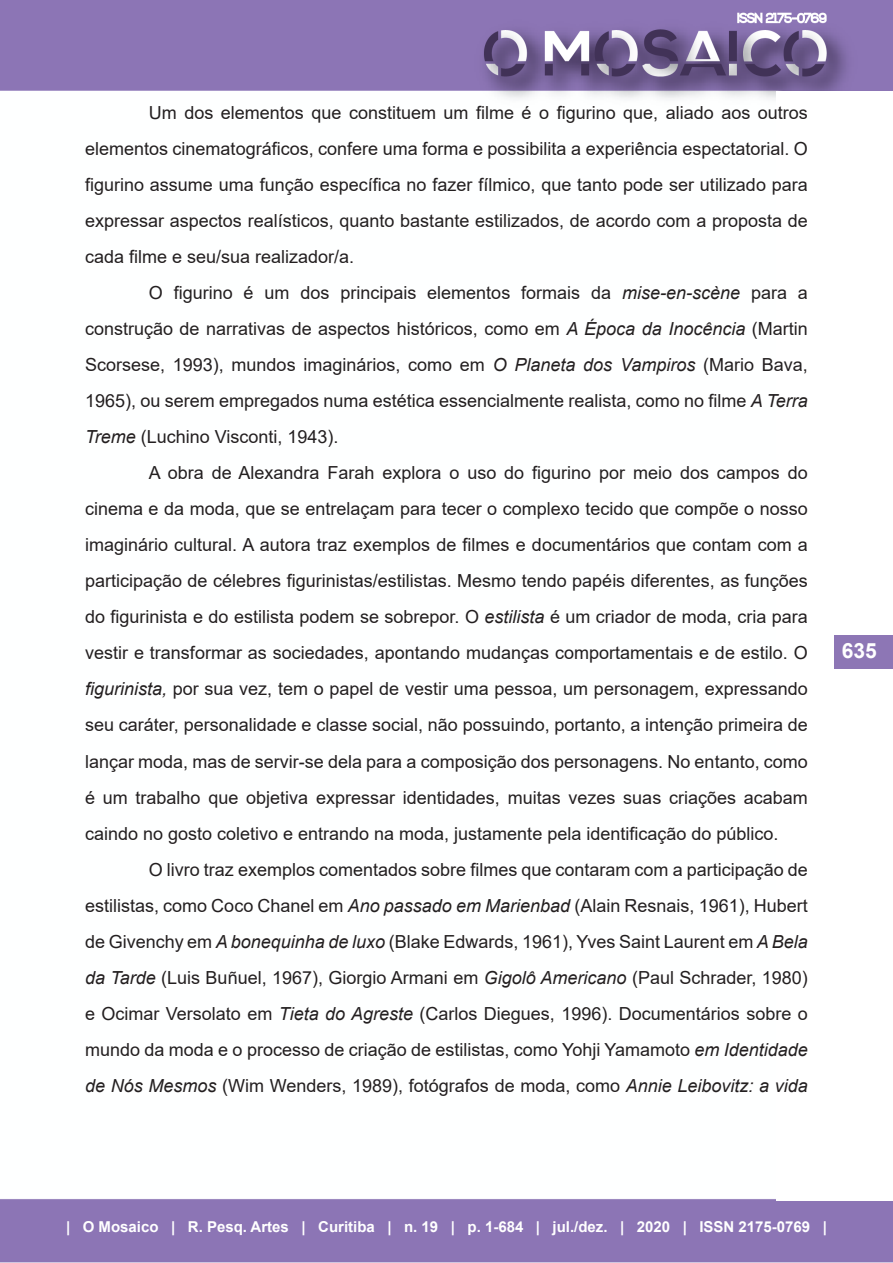
<style>
.page{position:relative;width:893px;height:1263px;background:#fff}
.page>*{position:absolute;margin:0;border:0;box-sizing:border-box;transform-origin:0 0}
.t1{font:700 21px "Arial";color:#fff}
.Corpo{font:18px/36px "Arial";color:#231f20;text-align:justify}
.t2{font:700 15px "Arial";color:#fff}
.s1{font-style:italic}
</style>
<div class="page">
<img style="left:0;top:0;width:893px;height:1263px">
<div style="left:777px;top:92px;width:116px;height:1109px;background:#fff"></div>
<div style="left:834px;top:635px;width:59px;height:33px;background:#8d76b5"></div>
<p class="Corpo" style="left:85px;top:95px;width:724px;text-indent:64px">Um dos elementos que constituem um filme é o figurino que, aliado aos outros elementos cinematográficos, confere uma forma e possibilita a experiência espectatorial. O figurino assume uma função específica no fazer fílmico, que tanto pode ser utilizado para expressar aspectos realísticos, quanto bastante estilizados, de acordo com a proposta de cada filme e seu/sua realizador/a.</p>
<p class="Corpo" style="left:85px;top:275px;width:724px;text-indent:64px">O figurino é um dos principais elementos formais da <span class="s1">mise-en-scène</span> para a construção de narrativas de aspectos históricos, como em <span class="s1">A Época da Inocência</span> (Martin Scorsese, 1993), mundos imaginários, como em <span class="s1">O Planeta dos Vampiros</span> (Mario Bava, 1965), ou serem empregados numa estética essencialmente realista, como no filme <span class="s1">A Terra Treme</span> (Luchino Visconti, 1943).</p>
<p class="Corpo" style="left:85px;top:455px;width:724px;text-indent:64px">A obra de Alexandra Farah explora o uso do figurino por meio dos campos do cinema e da moda, que se entrelaçam para tecer o complexo tecido que compõe o nosso imaginário cultural. A autora traz exemplos de filmes e documentários que contam com a participação de célebres figurinistas/estilistas. Mesmo tendo papéis diferentes, as funções do figurinista e do estilista podem se sobrepor. O <span class="s1">estilista</span> é um criador de moda, cria para vestir e transformar as sociedades, apontando mudanças comportamentais e de estilo. O <span class="s1">figurinista,</span> por sua vez, tem o papel de vestir uma pessoa, um personagem, expressando seu caráter, personalidade e classe social, não possuindo, portanto, a intenção primeira de lançar moda, mas de servir-se dela para a composição dos personagens. No entanto, como é um trabalho que objetiva expressar identidades, muitas vezes suas criações acabam caindo no gosto coletivo e entrando na moda, justamente pela identificação do público.</p>
<p class="Corpo" style="left:85px;top:851px;width:724px;text-indent:64px">O livro traz exemplos comentados sobre filmes que contaram com a participação de estilistas, como Coco Chanel em <span class="s1">Ano passado em Marienbad</span> (Alain Resnais, 1961), Hubert de Givenchy em <span class="s1">A bonequinha de luxo</span> (Blake Edwards, 1961), Yves Saint Laurent em <span class="s1">A Bela da Tarde</span> (Luis Buñuel, 1967), Giorgio Armani em <span class="s1">Gigolô Americano</span> (Paul Schrader, 1980) e Ocimar Versolato em <span class="s1">Tieta do Agreste</span> (Carlos Diegues, 1996). Documentários sobre o mundo da moda e o processo de criação de estilistas, como Yohji Yamamoto <span class="s1">em Identidade de Nós Mesmos</span> (Wim Wenders, 1989), fotógrafos de moda, como <span class="s1">Annie Leibovitz: a vida</span></p>
<p class="t1" style="left:842px;top:636px;width:37px">635</p>
<p class="t2" style="left:66px;top:1216px;width:762px">| O Mosaico | R. Pesq. Artes | Curitiba | n. 19 | p. 1-684 | jul./dez. | 2020 | ISSN 2175-0769 |</p>
</div>
